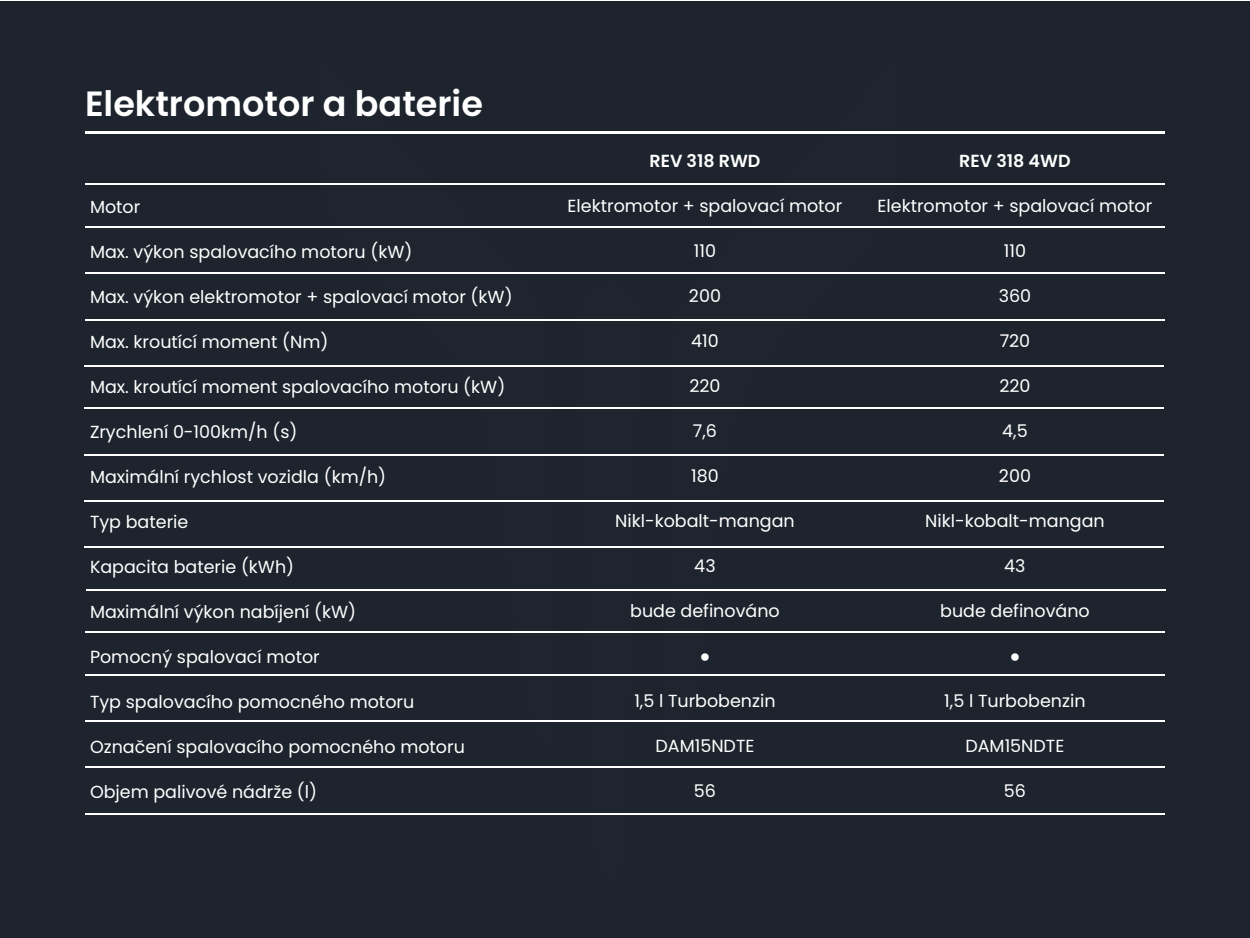
<style>
.page{position:relative;width:1250px;height:938px;background:#fff}
.page>*{position:absolute;margin:0;border:0;box-sizing:border-box;transform-origin:0 0}
.t1{font:600 35px "Poppins";color:#fff}
.t2{font:17.5px "Poppins";color:#fff}
.t3{font:600 17.5px "Poppins";color:#fff}
.t4{font:17.5px "Arial";color:#fff}
</style>
<div class="page">
<div style="left:0;top:1px;width:1250px;height:937px;background:#1d242d"></div>
<svg style="left:662px;top:183px;width:237px;height:539px"></svg>
<svg style="left:321px;top:183px;width:236px;height:539px"></svg>
<svg style="left:579px;top:320px;width:61px;height:495px"></svg>
<hr style="left:85px;top:131px;width:1080px;height:3px;background:#fff">
<hr style="left:85px;top:184px;width:1080px;height:1px;background:#fff">
<hr style="left:85px;top:226px;width:1080px;height:2px;background:#fff">
<hr style="left:85px;top:272px;width:1080px;height:2px;background:#fff">
<hr style="left:85px;top:319px;width:1080px;height:1px;background:#fff">
<hr style="left:84px;top:365px;width:1080px;height:1px;background:#fff">
<hr style="left:84px;top:408px;width:1080px;height:1px;background:#fff">
<hr style="left:84px;top:454px;width:1080px;height:1px;background:#fff">
<hr style="left:84px;top:500px;width:1080px;height:1px;background:#fff">
<hr style="left:84px;top:546px;width:1080px;height:2px;background:#fff">
<hr style="left:86px;top:589px;width:1080px;height:1px;background:#fff">
<hr style="left:85px;top:631px;width:1080px;height:1px;background:#fff">
<hr style="left:85px;top:674px;width:1080px;height:1px;background:#fff">
<hr style="left:85px;top:720px;width:1080px;height:1px;background:#fff">
<hr style="left:85px;top:766px;width:1080px;height:2px;background:#fff">
<hr style="left:85px;top:812px;width:1080px;height:2px;background:#fff">
<h1 class="t1" style="left:85px;top:84px;width:399px">Elektromotor a baterie</h1>
<p class="t2" style="left:90px;top:196px;width:52px">Motor</p>
<p class="t2" style="left:90px;top:241px;width:324px">Max. výkon spalovacího motoru (kW)</p>
<p class="t2" style="left:90px;top:286px;width:424px">Max. výkon elektromotor + spalovací motor (kW)</p>
<p class="t2" style="left:90px;top:331px;width:240px">Max. kroutící moment (Nm)</p>
<p class="t2" style="left:90px;top:376px;width:417px">Max. kroutící moment spalovacího motoru (kW)</p>
<p class="t2" style="left:90px;top:421px;width:209px">Zrychlení 0-100km/h (s)</p>
<p class="t2" style="left:90px;top:466px;width:298px">Maximální rychlost vozidla (km/h)</p>
<p class="t2" style="left:90px;top:511px;width:100px">Typ baterie</p>
<p class="t2" style="left:90px;top:556px;width:206px">Kapacita baterie (kWh)</p>
<p class="t2" style="left:90px;top:601px;width:268px">Maximální výkon nabíjení (kW)</p>
<p class="t2" style="left:90px;top:646px;width:231px">Pomocný spalovací motor</p>
<p class="t2" style="left:90px;top:691px;width:326px">Typ spalovacího pomocného motoru</p>
<p class="t2" style="left:90px;top:736px;width:376px">Označení spalovacího pomocného motoru</p>
<p class="t2" style="left:90px;top:781px;width:229px">Objem palivové nádrže (l)</p>
<p class="t3" style="left:649px;top:150px;width:113px">REV 318 RWD</p>
<p class="t2" style="left:568px;top:195px;width:276px">Elektromotor + spalovací motor</p>
<p class="t2" style="left:694px;top:240px;width:24px">110</p>
<p class="t2" style="left:689px;top:285px;width:34px">200</p>
<p class="t2" style="left:691px;top:330px;width:29px">410</p>
<p class="t2" style="left:689px;top:375px;width:33px">220</p>
<p class="t2" style="left:693px;top:420px;width:26px">7,6</p>
<p class="t2" style="left:691px;top:465px;width:29px">180</p>
<p class="t2" style="left:615px;top:510px;width:181px">Nikl-kobalt-mangan</p>
<p class="t2" style="left:694px;top:555px;width:23px">43</p>
<p class="t2" style="left:630px;top:600px;width:151px">bude definováno</p>
<p class="t4" style="left:700px;top:643px;width:12px">●</p>
<p class="t2" style="left:634px;top:690px;width:143px">1,5 l Turbobenzin</p>
<p class="t2" style="left:656px;top:735px;width:100px">DAM15NDTE</p>
<p class="t2" style="left:694px;top:780px;width:24px">56</p>
<p class="t3" style="left:959px;top:150px;width:113px">REV 318 4WD</p>
<p class="t2" style="left:878px;top:195px;width:276px">Elektromotor + spalovací motor</p>
<p class="t2" style="left:1004px;top:240px;width:24px">110</p>
<p class="t2" style="left:999px;top:285px;width:34px">360</p>
<p class="t2" style="left:1000px;top:330px;width:32px">720</p>
<p class="t2" style="left:999px;top:375px;width:33px">220</p>
<p class="t2" style="left:1002px;top:420px;width:27px">4,5</p>
<p class="t2" style="left:999px;top:465px;width:34px">200</p>
<p class="t2" style="left:925px;top:510px;width:181px">Nikl-kobalt-mangan</p>
<p class="t2" style="left:1004px;top:555px;width:23px">43</p>
<p class="t2" style="left:940px;top:600px;width:151px">bude definováno</p>
<p class="t4" style="left:1010px;top:643px;width:12px">●</p>
<p class="t2" style="left:944px;top:690px;width:143px">1,5 l Turbobenzin</p>
<p class="t2" style="left:965px;top:735px;width:100px">DAM15NDTE</p>
<p class="t2" style="left:1004px;top:780px;width:24px">56</p>
</div>
